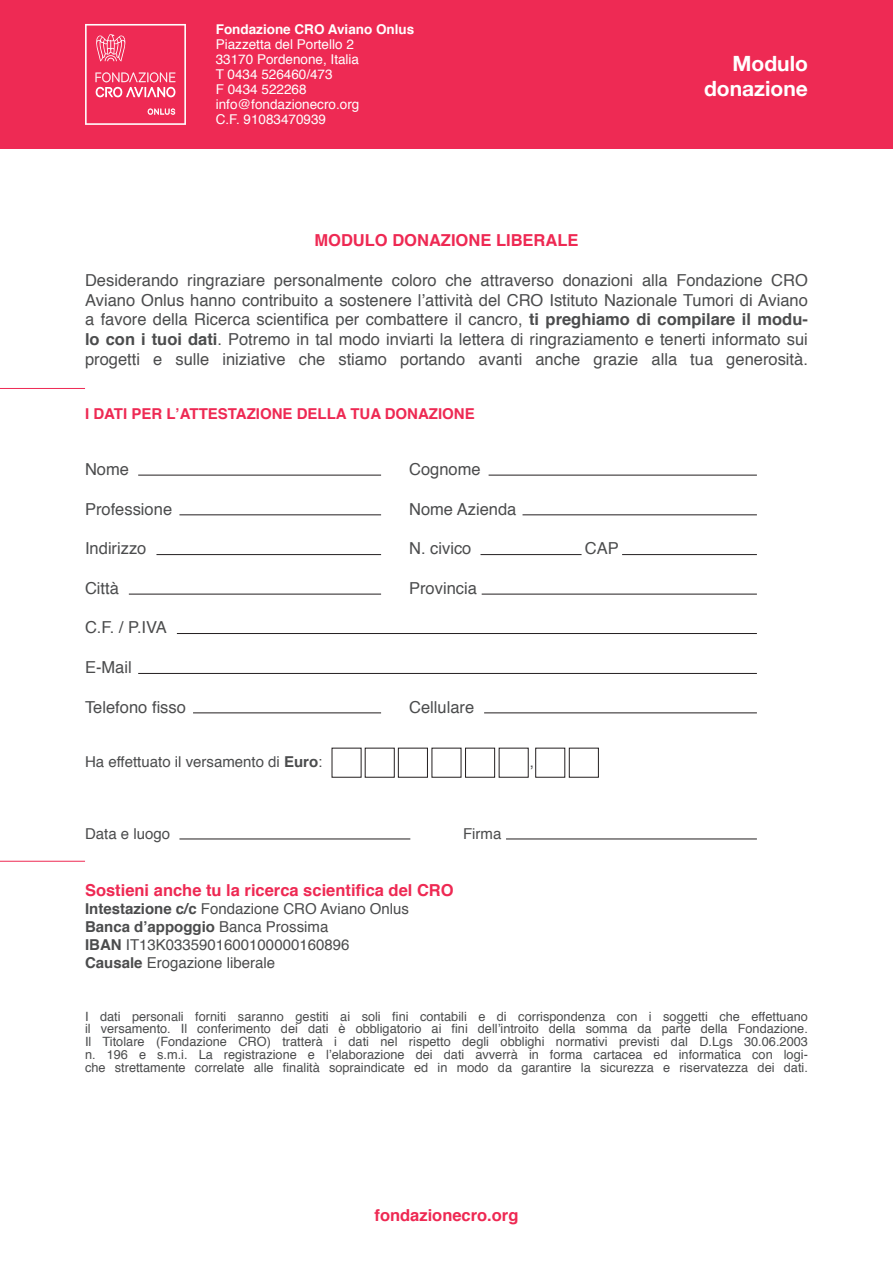
<style>
.page{position:relative;width:893px;height:1263px;background:#fff}
.page>*{position:absolute;margin:0;border:0;box-sizing:border-box;transform-origin:0 0}
.t1{font:700 21px/25.2px "Helvetica Neue";color:#fff;text-align:right}
.t2{font:16.5px/19.8px "Helvetica";color:#4b4c4d;text-align:justify}
.t3{font:700 16.5px "Helvetica";color:#ee2953}
.t4{font:15px/18px "Helvetica";color:#4b4c4d}
.t5{font:700 15px "Helvetica";color:#ee2953}
.t6{font:13.5px/15px "Helvetica";color:#fff}
.t7{font:700 13.5px "Helvetica";color:#fff}
.t8{font:12.75px/12.8px "Helvetica";color:#4b4c4d;text-align:justify}
.s1{font-weight:700}
</style>
<div class="page">
<hr style="left:138px;top:475px;width:243px;height:1px;background:#231f20">
<hr style="left:489px;top:475px;width:268px;height:1px;background:#231f20">
<hr style="left:522px;top:514px;width:235px;height:1px;background:#231f20">
<hr style="left:622px;top:554px;width:135px;height:1px;background:#231f20">
<hr style="left:480px;top:554px;width:102px;height:1px;background:#231f20">
<hr style="left:482px;top:594px;width:275px;height:1px;background:#231f20">
<hr style="left:179px;top:514px;width:202px;height:1px;background:#231f20">
<hr style="left:156px;top:554px;width:225px;height:1px;background:#231f20">
<hr style="left:129px;top:594px;width:252px;height:1px;background:#231f20">
<hr style="left:177px;top:633px;width:580px;height:1px;background:#231f20">
<hr style="left:138px;top:673px;width:619px;height:1px;background:#231f20">
<hr style="left:193px;top:712px;width:188px;height:1px;background:#231f20">
<hr style="left:179px;top:838px;width:231px;height:1px;background:#231f20">
<hr style="left:506px;top:838px;width:251px;height:1px;background:#231f20">
<hr style="left:484px;top:712px;width:273px;height:1px;background:#231f20">
<div style="left:398px;top:748px;width:30px;height:29px;border:1px solid #231f20"></div>
<div style="left:465px;top:748px;width:30px;height:29px;border:1px solid #231f20"></div>
<div style="left:569px;top:748px;width:30px;height:29px;border:1px solid #231f20"></div>
<div style="left:0;top:0;width:893px;height:149px;background:#ee2a54"></div>
<svg style="left:85px;top:24px;width:101px;height:101px"></svg>
<hr style="left:0;top:388px;width:85px;height:1px;background:#ee2953">
<hr style="left:0;top:861px;width:85px;height:1px;background:#ee2953">
<p class="t7" style="left:216px;top:18px;width:200px">Fondazione CRO Aviano Onlus</p>
<p class="t6" style="left:216px;top:37px;width:145px">Piazzetta del Portello 2<br>33170 Pordenone, Italia<br>T 0434 526460/473<br>F 0434 522268 info@fondazionecro.org<br>C.F. 91083470939</p>
<p class="t1" style="left:704px;top:51px;width:105px">Modulo donazione</p>
<p class="t3" style="left:314px;top:227px;width:265px">MODULO DONAZIONE LIBERALE</p>
<p class="t2" style="left:85px;top:271px;width:724px">Desiderando ringraziare personalmente coloro che attraverso donazioni alla Fondazione CRO Aviano Onlus hanno contribuito a sostenere l’attività del CRO Istituto Nazionale Tumori di Aviano a favore della Ricerca scientifica per combattere il cancro, <span class="s1">ti preghiamo di compilare il modu&shy;lo con i tuoi dati</span>. Potremo in tal modo inviarti la lettera di ringraziamento e tenerti informato sui progetti e sulle iniziative che stiamo portando avanti anche grazie alla tua generosità.</p>
<p class="t5" style="left:85px;top:402px;width:391px">I DATI PER L’ATTESTAZIONE DELLA TUA DONAZIONE</p>
<p class="t2" style="left:85px;top:460px;width:46px">Nome</p>
<p class="t2" style="left:409px;top:460px;width:73px">Cognome</p>
<p class="t2" style="left:85px;top:499px;width:89px">Professione</p>
<p class="t2" style="left:409px;top:499px;width:109px">Nome Azienda</p>
<p class="t2" style="left:85px;top:539px;width:63px">Indirizzo</p>
<p class="t2" style="left:409px;top:539px;width:64px">N. civico</p>
<p class="t2" style="left:585px;top:539px;width:35px">CAP</p>
<p class="t2" style="left:85px;top:578px;width:35px">Città</p>
<p class="t2" style="left:409px;top:578px;width:69px">Provincia</p>
<p class="t2" style="left:85px;top:618px;width:83px">C.F. / P.IVA</p>
<p class="t2" style="left:85px;top:658px;width:48px">E-Mail</p>
<p class="t2" style="left:85px;top:697px;width:102px">Telefono fisso</p>
<p class="t2" style="left:409px;top:697px;width:67px">Cellulare</p>
<p class="t4" style="left:85px;top:753px;width:239px">Ha effettuato il versamento di <span class="s1">Euro</span>:</p>
<p class="t4" style="left:85px;top:825px;width:87px">Data e luogo</p>
<p class="t4" style="left:463px;top:825px;width:40px">Firma</p>
<p class="t4" style="left:530px;top:753px;width:6px">,</p>
<p class="t3" style="left:85px;top:877px;width:370px">Sostieni anche tu la ricerca scientifica del CRO</p>
<p class="t4" style="left:85px;top:900px;width:326px"><span class="s1">Intestazione c/c</span> Fondazione CRO Aviano Onlus <span class="s1">Banca d’appoggio</span> Banca Prossima<br><span class="s1">IBAN</span> IT13K0335901600100000160896<br><span class="s1">Causale</span> Erogazione liberale</p>
<p class="t8" style="left:85px;top:1010px;width:724px">I dati personali forniti saranno gestiti ai soli fini contabili e di corrispondenza con i soggetti che effettuano il versamento. Il conferimento dei dati è obbligatorio ai fini dell’introito della somma da parte della Fondazione.<br>Il Titolare (Fondazione CRO) tratterà i dati nel rispetto degli obblighi normativi previsti dal D.Lgs 30.06.2003 n. 196 e s.m.i. La registrazione e l’elaborazione dei dati avverrà in forma cartacea ed informatica con logi&shy;che strettamente correlate alle finalità sopraindicate ed in modo da garantire la sicurezza e riservatezza dei dati.</p>
<p class="t3" style="left:374px;top:1202px;width:145px">fondazionecro.org</p>
</div>
